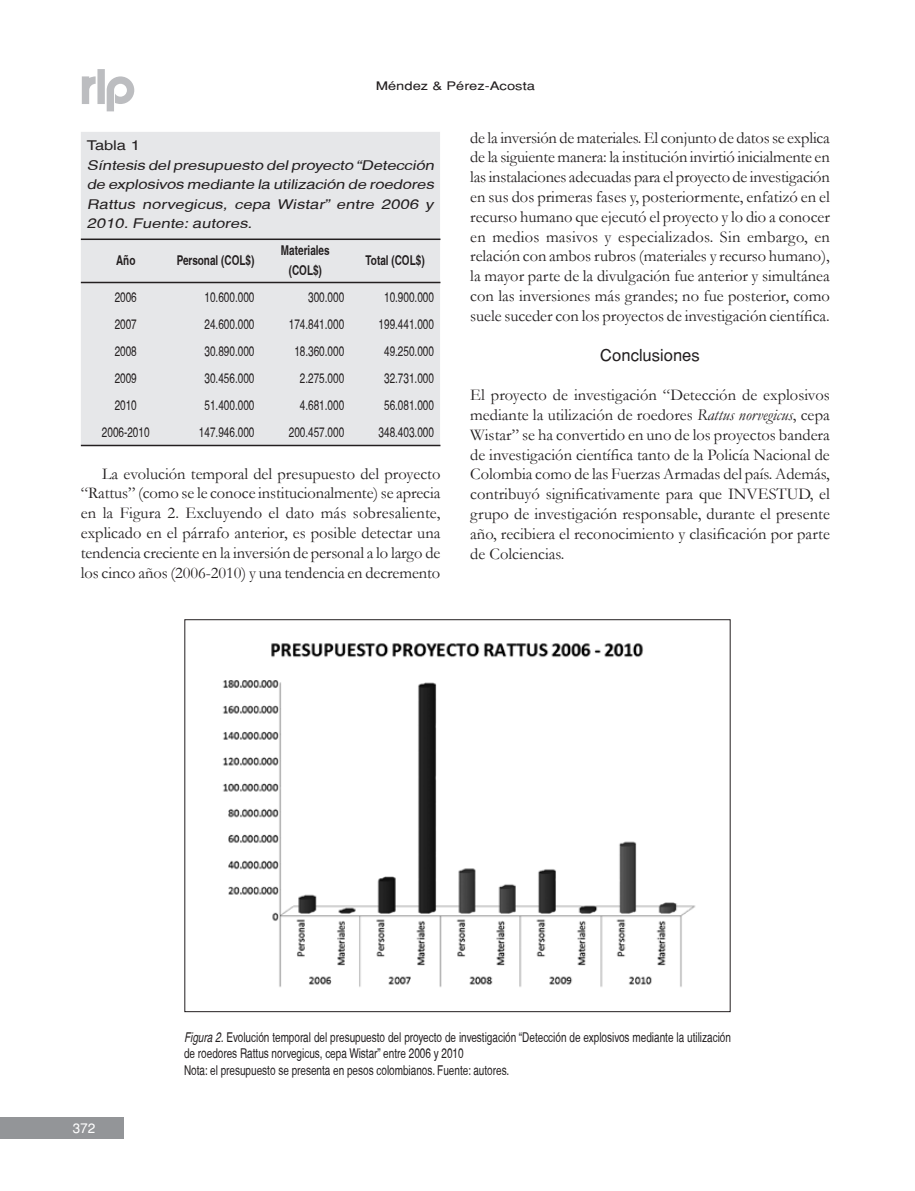
<style>
.page{position:relative;width:915px;height:1191px;background:#fff}
.page>*{position:absolute;margin:0;border:0;box-sizing:border-box;transform-origin:0 0}
.t1{font:16.5px/19.8px "Garamond";letter-spacing:-.005em;color:#231f20;text-align:justify}
.t2{font:16.5px "Helvetica";color:#231f20}
.t3{font:condensed 13.5px/16.5px "Helvetica";color:#231f20;scale:.9 1}
.t4{font:italic condensed 13.5px/19.5px "Helvetica";color:#231f20;text-align:justify;scale:1.5 1}
.t5{font:700 condensed 13.5px/19.5px "Helvetica";color:#231f20;text-align:center;scale:.9 1}
.t6{font:condensed 13.5px "Helvetica";color:#231f20;scale:1.5 1}
.t7{font:13.5px "Helvetica";color:#fff}
.t8{font:11.7px "Helvetica";color:#231f20;scale:1.25 1}
.s1{font-style:italic}
</style>
<div class="page">
<div style="left:0;top:1117px;width:124px;height:21px;background:#939598"></div>
<svg style="left:82px;top:69px;width:52px;height:42px"></svg>
<div style="left:81px;top:132px;width:359px;height:313px;background:#e6e7e9"></div>
<hr style="left:81px;top:238px;width:359px;height:2px;background:#231f20">
<hr style="left:81px;top:282px;width:359px;height:1px;background:#231f20">
<hr style="left:81px;top:445px;width:359px;height:1px;background:#231f20">
<img style="left:222px;top:643px;width:474px;height:344px">
<p class="t8" style="left:375px;top:78px;width:129px">Méndez &amp; Pérez-Acosta</p>
<p class="t6" style="left:87px;top:138px;width:37px">Tabla 1</p>
<p class="t4" style="left:87px;top:155px;width:235px">Síntesis delpresupuesto delproyecto “Detección de explosivos mediante la utilización de roedores Rattus norvegicus, cepa Wistar” entre 2006 y 2010.Fuente:autores.</p>
<p class="t5" style="left:116px;top:250px;width:23px">Año</p>
<p class="t5" style="left:177px;top:250px;width:88px">Personal (COL$)</p>
<p class="t5" style="left:281px;top:241px;width:56px">Materiales (COL$)</p>
<p class="t5" style="left:365px;top:250px;width:67px">Total (COL$)</p>
<p class="t3" style="left:115px;top:289px;width:26px">2006</p>
<p class="t3" style="left:204px;top:289px;width:57px">10.600.000</p>
<p class="t3" style="left:308px;top:289px;width:42px">300.000</p>
<p class="t3" style="left:384px;top:289px;width:57px">10.900.000</p>
<p class="t3" style="left:115px;top:316px;width:26px">2007</p>
<p class="t3" style="left:204px;top:316px;width:57px">24.600.000</p>
<p class="t3" style="left:289px;top:316px;width:63px">174.841.000</p>
<p class="t3" style="left:378px;top:316px;width:63px">199.441.000</p>
<p class="t3" style="left:115px;top:343px;width:26px">2008</p>
<p class="t3" style="left:204px;top:343px;width:57px">30.890.000</p>
<p class="t3" style="left:294px;top:343px;width:57px">18.360.000</p>
<p class="t3" style="left:384px;top:343px;width:57px">49.250.000</p>
<p class="t3" style="left:115px;top:369px;width:26px">2009</p>
<p class="t3" style="left:204px;top:369px;width:57px">30.456.000</p>
<p class="t3" style="left:300px;top:369px;width:51px">2.275.000</p>
<p class="t3" style="left:384px;top:369px;width:57px">32.731.000</p>
<p class="t3" style="left:115px;top:396px;width:26px">2010</p>
<p class="t3" style="left:204px;top:396px;width:57px">51.400.000</p>
<p class="t3" style="left:300px;top:396px;width:51px">4.681.000</p>
<p class="t3" style="left:384px;top:396px;width:57px">56.081.000</p>
<p class="t3" style="left:102px;top:423px;width:54px">2006-2010</p>
<p class="t3" style="left:199px;top:423px;width:63px">147.946.000</p>
<p class="t3" style="left:289px;top:423px;width:63px">200.457.000</p>
<p class="t3" style="left:378px;top:423px;width:63px">348.403.000</p>
<p class="t1" style="left:81px;top:463px;width:361px;text-indent:21px">La evolución temporal del presupuesto del proyecto “Rattus” (como se le conoce institucionalmente) se aprecia en la Figura 2. Excluyendo el dato más sobresaliente, explicado en el párrafo anterior, es posible detectar una tendencia creciente en la inversión de personal a lo largo de los cinco años (2006-2010) y una tendencia en decremento</p>
<p class="t1" style="left:470px;top:127px;width:361px">de la inversión de materiales. El conjunto de datos se explica de la siguiente manera: la institución invirtió inicialmente en las instalaciones adecuadas para el proyecto de investigación en sus dos primeras fases y, posteriormente, enfatizó en el recurso humano que ejecutó el proyecto y lo dio a conocer en medios masivos y especializados. Sin embargo, en relación con ambos rubros (materiales y recurso humano), la mayor parte de la divulgación fue anterior y simultánea con las inversiones más grandes; no fue posterior, como suele suceder con los proyectos de investigación científica.</p>
<p class="t2" style="left:600px;top:345px;width:101px">Conclusiones</p>
<p class="t1" style="left:470px;top:384px;width:361px">El proyecto de investigación “Detección de explosivos mediante la utilización de roedores <span class="s1">Rattus norvegicus</span>, cepa Wistar” se ha convertido en uno de los proyectos bandera de investigación científica tanto de la Policía Nacional de Colombia como de las Fuerzas Armadas del país. Además, contribuyó significativamente para que INVESTUD, el grupo de investigación responsable, durante el presente año, recibiera el reconocimiento y clasificación por parte de Colciencias.</p>
<p class="t7" style="left:73px;top:1120px;width:24px">372</p>
<p class="t3" style="left:184px;top:1029px;width:609px"><span class="s1">Figura 2.</span>Evolución temporal del presupuesto del proyecto de investigación “Detección de explosivos mediante la utilización de roedores Rattus norvegicus, cepa Wistar” entre 2006 y 2010<br>Nota: el presupuesto se presenta en pesos colombianos. Fuente: autores.</p>
</div>
